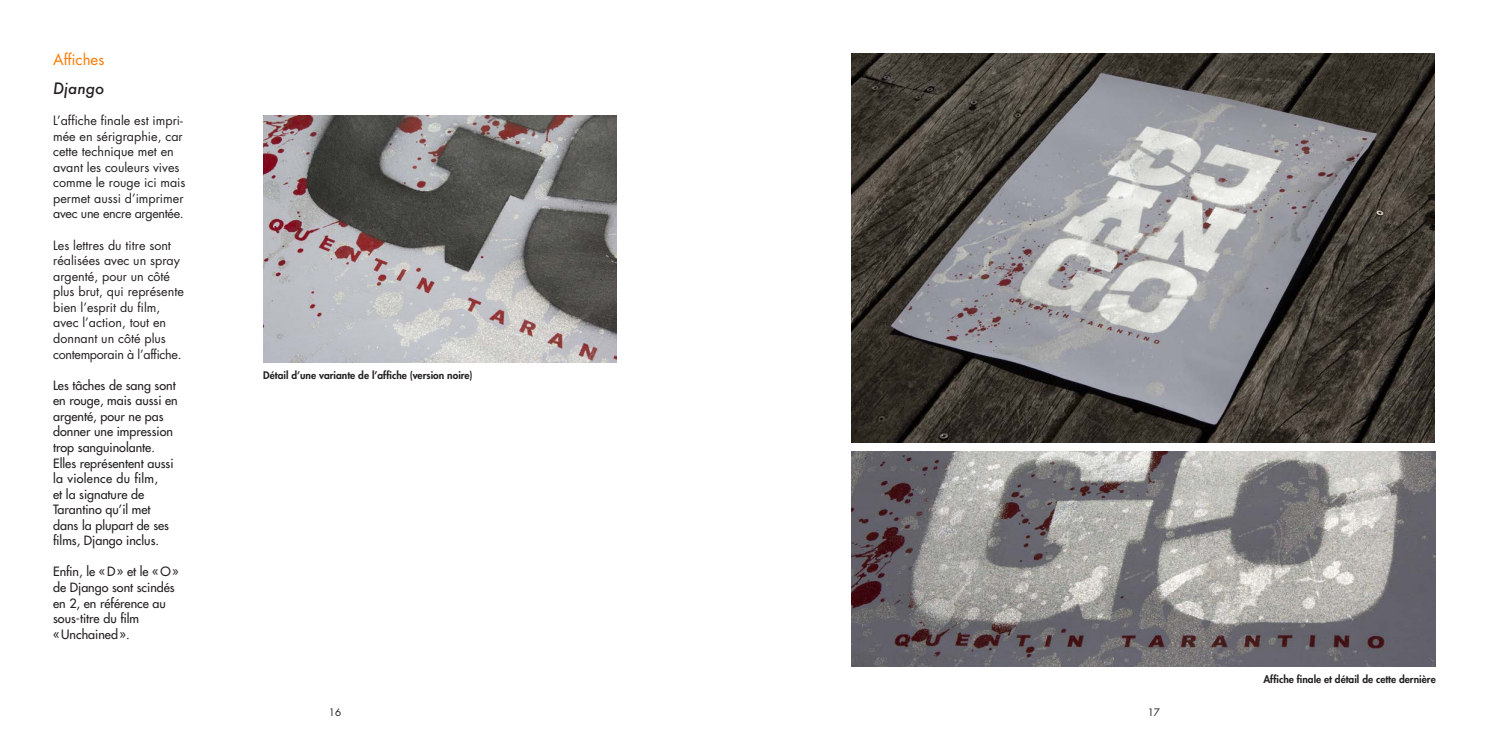
<style>
.page{position:relative;width:1489px;height:745px;background:#fff}
.page>*{position:absolute;margin:0;border:0;box-sizing:border-box;transform-origin:0 0}
.sous-titres{font:italic 500 15.25px "Futura";color:#231f20}
.titres_couleur{font:15px "Futura Std";color:#ff7900}
.texte_courant{font:12.5px/15.5px "Futura Std";color:#231f20}
.texte_courant-2{font:500 12.5px/15.5px "Futura Std";color:#231f20}
.t1{font:800 10.12px "Futura Std";color:#231f20}
.t2{font:10px "Futura Std";color:#231f20}
</style>
<div class="page">
<img style="left:263px;top:115px;width:354px;height:247px">
<img style="left:851px;top:53px;width:583px;height:389px">
<img style="left:851px;top:451px;width:584px;height:215px">
<p class="titres_couleur" style="left:53px;top:49px;width:53px">Affiches</p>
<p class="sous-titres" style="left:53px;top:78px;width:53px">Django</p>
<p class="texte_courant" style="left:53px;top:113px;width:134px">L’affiche finale est impri&shy;mée en sérigraphie, car cette technique met en avant les couleurs vives comme le rouge ici mais permet aussi d’imprimer avec une encre argentée.</p>
<p class="texte_courant" style="left:53px;top:237px;width:132px">Les lettres du titre sont réalisées avec un spray argenté, pour un côté plus brut, qui représente bien l’esprit du film, avec l’action, tout en donnant un côté plus contemporain à l’affiche.</p>
<p class="texte_courant-2" style="left:53px;top:377px;width:126px">Les tâches de sang sont en rouge, mais aussi en argenté, pour ne pas donner une impression trop sanguinolante.</p>
<p class="texte_courant-2" style="left:53px;top:455px;width:122px">Elles représentent aussi la violence du film,</p>
<p class="texte_courant-2" style="left:53px;top:486px;width:92px">et la signature de</p>
<p class="texte_courant-2" style="left:53px;top:501px;width:99px">Tarantino qu’il met</p>
<p class="texte_courant-2" style="left:53px;top:517px;width:117px">dans la plupart de ses films, Django inclus.</p>
<p class="texte_courant-2" style="left:53px;top:563px;width:127px">Enfin, le «D» et le «O» de Django sont scindés en 2, en référence au sous-titre du film</p>
<p class="texte_courant-2" style="left:53px;top:626px;width:78px">«Unchained».</p>
<p class="t1" style="left:263px;top:368px;width:211px">Détail d’une variante de l’affiche (version noire)</p>
<p class="t2" style="left:329px;top:705px;width:14px">16</p>
<p class="t2" style="left:1147px;top:705px;width:14px">17</p>
<p class="t1" style="left:1263px;top:672px;width:174px">Affiche finale et détail de cette dernière</p>
</div>
